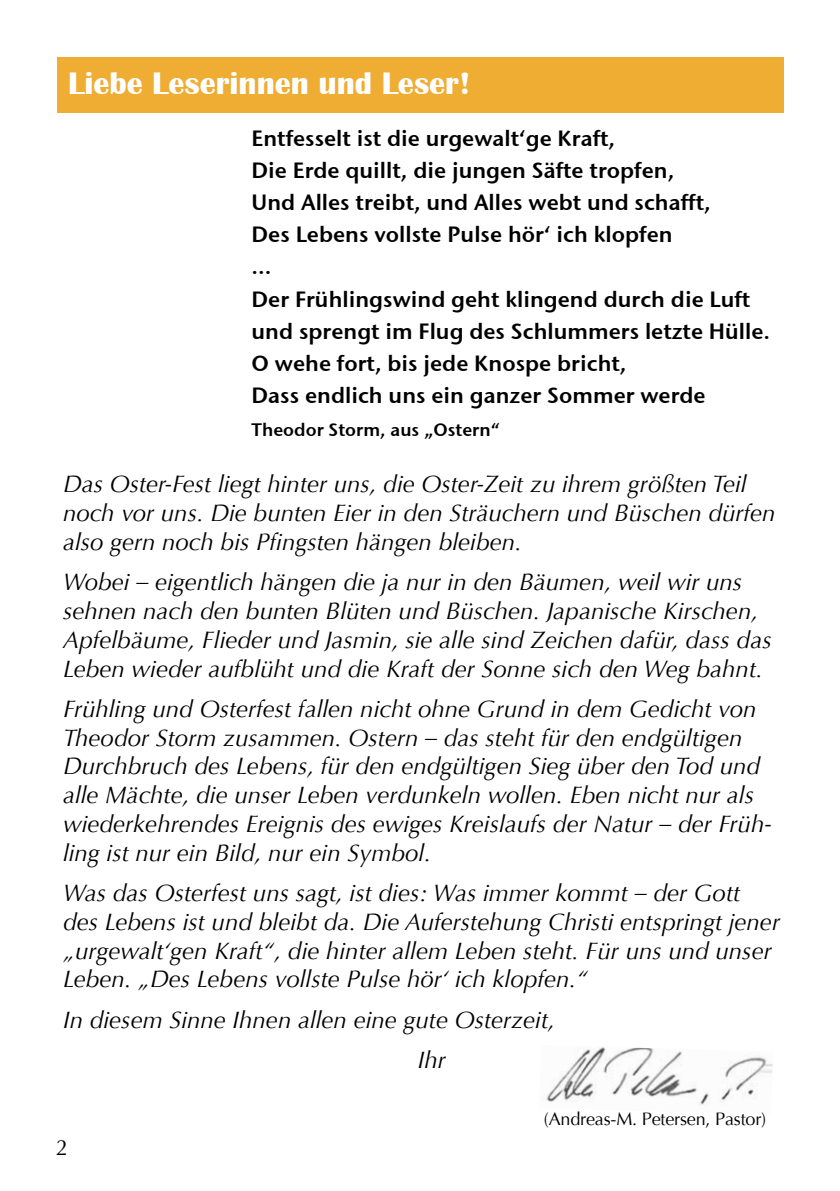
<style>
.page{position:relative;width:840px;height:1191px;background:#fff}
.page>*{position:absolute;margin:0;border:0;box-sizing:border-box;transform-origin:0 0}
.t1{font:700 32px "Britannic";color:#fff}
.t2{font:italic 24px/28.8px "Optima";color:#000}
.t3{font:22px/32px "Stone Sans Sem ITCTT Semi";color:#000}
.t4{font:22px "Optima";color:#000}
.t5{font:18px "Optima";letter-spacing:-.01em;color:#000}
.t6{font:18px "Stone Sans Sem ITCTT Semi";color:#000}
</style>
<div class="page">
<img style="left:543px;top:1047px;width:229px;height:58px">
<div style="left:57px;top:57px;width:726px;height:55px;background:#efad33"></div>
<h1 class="t1" style="left:68px;top:66px;width:404px">Liebe Leserinnen und Leser!</h1>
<p class="t3" style="left:251px;top:121px;width:520px">Entfesselt ist die urgewalt‘ge Kraft,<br>Die Erde quillt, die jungen Säfte tropfen,<br>Und Alles treibt, und Alles webt und schafft,<br>Des Lebens vollste Pulse hör‘ ich klopfen<br>...<br>Der Frühlingswind geht klingend durch die Luft und sprengt im Flug des Schlummers letzte Hülle.<br>O wehe fort, bis jede Knospe bricht,<br>Dass endlich uns ein ganzer Sommer werde</p>
<p class="t6" style="left:251px;top:414px;width:250px">Theodor Storm, aus „Ostern“</p>
<p class="t2" style="left:63px;top:470px;width:713px">Das Oster-Fest liegt hinter uns, die Oster-Zeit zu ihrem größten Teil noch vor uns. Die bunten Eier in den Sträuchern und Büschen dürfen also gern noch bis Pfingsten hängen bleiben.</p>
<p class="t2" style="left:63px;top:568px;width:709px">Wobei – eigentlich hängen die ja nur in den Bäumen, weil wir uns sehnen nach den bunten Blüten und Büschen. Japanische Kirschen, Apfelbäume, Flieder und Jasmin, sie alle sind Zeichen dafür, dass das Leben wieder aufblüht und die Kraft der Sonne sich den Weg bahnt.</p>
<p class="t2" style="left:63px;top:694px;width:709px">Frühling und Osterfest fallen nicht ohne Grund in dem Gedicht von Theodor Storm zusammen. Ostern – das steht für den endgültigen Durchbruch des Lebens, für den endgültigen Sieg über den Tod und alle Mächte, die unser Leben verdunkeln wollen. Eben nicht nur als wiederkehrendes Ereignis des ewiges Kreislaufs der Natur – der Früh&shy;ling ist nur ein Bild, nur ein Symbol.</p>
<p class="t2" style="left:63px;top:878px;width:718px">Was das Osterfest uns sagt, ist dies: Was immer kommt – der Gott des Lebens ist und bleibt da. Die Auferstehung Christi entspringt jener „urgewalt‘gen Kraft“, die hinter allem Leben steht. Für uns und unser Leben. „Des Lebens vollste Pulse hör‘ ich klopfen.“</p>
<p class="t2" style="left:417px;top:999px;width:138px;line-height:40.2px;text-indent:-354px">In diesem Sinne Ihnen allen eine gute Osterzeit,<br>Ihr</p>
<p class="t4" style="left:56px;top:1134px;width:14px">2</p>
<p class="t5" style="left:543px;top:1108px;width:224px">(Andreas-M. Petersen, Pastor)</p>
</div>
